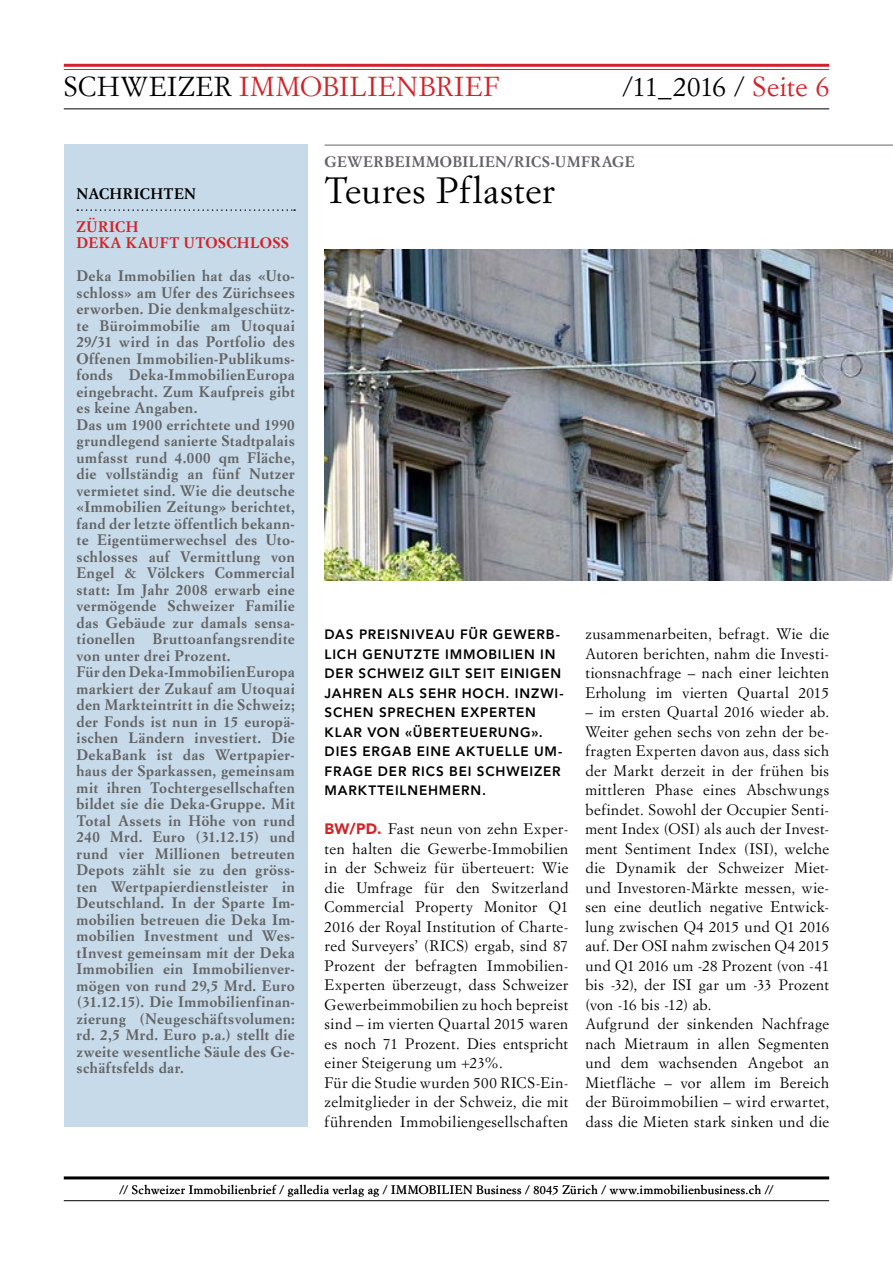
<style>
.page{position:relative;width:893px;height:1263px;background:#fff}
.page>*{position:absolute;margin:0;border:0;box-sizing:border-box;transform-origin:0 0}
.t1{font:36px "Simoncini Garamond Std";letter-spacing:.015em;color:#000}
.t2{font:27px "Simoncini Garamond Std";letter-spacing:.03em;color:#d2232a}
.t3{font:27px "Simoncini Garamond Std";letter-spacing:.005em;color:#000}
.t4{font:700 15px/16.5px "Simoncini Garamond Std";letter-spacing:.03em;color:#636466}
.t5{font:15px/19.5px "Simoncini Garamond Std";letter-spacing:.025em;color:#000}
.t6{font:700 15px/16.5px "Simoncini Garamond Std";letter-spacing:.03em;color:#d2232a}
.t7{font:700 15px "Simoncini Garamond Std";letter-spacing:.03em;color:#000}
.t8{font:800 13.5px/19.5px "Avenir LT Std";letter-spacing:.06em;color:#000}
.t9{font:12px "Simoncini Garamond Std";letter-spacing:.04em;color:#000}
.s1{color:#000}
.s2{color:#d2232a}
.s3{font-family:"Avenir LT Std";font-weight:900;color:#d2232a}
</style>
<div class="page">
<hr style="left:64px;top:1176px;width:765px;height:3px;background:#000">
<hr style="left:64px;top:1200px;width:765px;height:1px;background:#000">
<hr style="left:64px;top:64px;width:765px;height:3px;background:#d2232a">
<hr style="left:64px;top:69px;width:765px;height:1px;background:#d2232a">
<hr style="left:64px;top:108px;width:765px;height:1px;background:#000">
<hr style="left:325px;top:145px;width:568px;height:1px;background:#636466">
<img style="left:325px;top:249px;width:568px;height:331px">
<div style="left:64px;top:145px;width:244px;height:982px;background:#c7dae9"></div>
<svg style="left:77px;top:209px;width:218px;height:2px"></svg>
<h2 class="t2" style="left:64px;top:70px;width:437px"><span class="s1">SCHWEIZER</span> IMMOBILIENBRIEF</h2>
<h2 class="t3" style="left:622px;top:70px;width:208px">/11_2016 / <span class="s2">Seite 6</span></h2>
<p class="t7" style="left:77px;top:184px;width:121px">NACHRICHTEN</p>
<p class="t6" style="left:77px;top:219px;width:214px">ZÜRICH<br>DEKA KAUFT UTOSCHLOSS</p>
<p class="t4" style="left:77px;top:268px;width:220px">Deka Immobilien hat das «Uto&shy;schloss» am Ufer des Zürichsees erworben. Die denkmalgeschütz&shy;te Büroimmobilie am Utoquai<br>29/31 wird in das Portfolio des<br>Offenen Immobilien-Publikums&shy;fonds Deka-ImmobilienEuropa eingebracht. Zum Kaufpreis gibt es keine Angaben.<br>Das um 1900 errichtete und 1990 grundlegend sanierte Stadtpalais umfasst rund 4.000 qm Fläche, die vollständig an fünf Nutzer vermietet sind. Wie die deutsche «Immobilien Zeitung» berichtet, fand der letzte öffentlich bekann&shy;te Eigentümerwechsel des Uto&shy;schlosses auf Vermittlung von<br>Engel &amp; Völckers Commercial statt: Im Jahr 2008 erwarb eine vermögende Schweizer Familie das Gebäude zur damals sensa&shy;tionellen Bruttoanfangsrendite von unter drei Prozent.<br>Für den Deka-ImmobilienEuropa markiert der Zukauf am Utoquai den Markteintritt in die Schweiz; der Fonds ist nun in 15 europä&shy;ischen Ländern investiert. Die<br>DekaBank ist das Wertpapier&shy;haus der Sparkassen, gemeinsam mit ihren Tochtergesellschaften bildet sie die Deka-Gruppe. Mit<br>Total Assets in Höhe von rund<br>240 Mrd. Euro (31.12.15) und rund vier Millionen betreuten<br>Depots zählt sie zu den gröss&shy;ten Wertpapierdienstleister in<br>Deutschland. In der Sparte Im&shy;mobilien betreuen die Deka Im&shy;mobilien Investment und Wes&shy;tInvest gemeinsam mit der Deka<br>Immobilien ein Immobilienver&shy;mögen von rund 29,5 Mrd. Euro (31.12.15). Die Immobilienfinan&shy;zierung (Neugeschäftsvolumen: rd. 2,5 Mrd. Euro p.a.) stellt die zweite wesentliche Säule des Ge&shy;schäftsfelds dar.</p>
<p class="t4" style="left:325px;top:154px;width:312px">GEWERBEIMMOBILIEN/RICS-UMFRAGE</p>
<h1 class="t1" style="left:325px;top:168px;width:232px">Teures Pflaster</h1>
<p class="t8" style="left:325px;top:625px;width:240px">DAS PREISNIVEAU FÜR GEWERB-<br>LICH GENUTZTE IMMOBILIEN IN<br>DER SCHWEIZ GILT SEIT EINIGEN<br>JAHREN ALS SEHR HOCH. INZWI-<br>SCHEN SPRECHEN EXPERTEN<br>KLAR VON «ÜBERTEUERUNG».<br>DIES ERGAB EINE AKTUELLE UM-<br>FRAGE DER RICS BEI SCHWEIZER<br>MARKTTEILNEHMERN.</p>
<p class="t5" style="left:325px;top:819px;width:245px"><span class="s3">BW/PD.</span> Fast neun von zehn Exper&shy;ten halten die Gewerbe-Immobilien in der Schweiz für überteuert: Wie die Umfrage für den Switzerland Commercial Property Monitor Q1<br>2016 der Royal Institution of Charte&shy;red Surveyers’ (RICS) ergab, sind 87<br>Prozent der befragten Immobilien-Experten überzeugt, dass Schweizer Gewerbeimmobilien zu hoch bepreist sind – im vierten Quartal 2015 waren es noch 71 Prozent. Dies entspricht einer Steigerung um +23%.<br>Für die Studie wurden 500 RICS-Ein&shy;zelmitglieder in der Schweiz, die mit führenden Immobiliengesellschaften</p>
<p class="t5" style="left:585px;top:624px;width:245px;text-align:justify">zusammenarbeiten, befragt. Wie die Autoren berichten, nahm die Investi&shy;tionsnachfrage – nach einer leichten Erholung im vierten Quartal 2015</p>
<p class="t5" style="left:585px;top:702px;width:245px">– im ersten Quartal 2016 wieder ab.<br>Weiter gehen sechs von zehn der be&shy;fragten Experten davon aus, dass sich der Markt derzeit in der frühen bis mittleren Phase eines Abschwungs befindet. Sowohl der Occupier Senti&shy;ment Index (OSI) als auch der Invest&shy;ment Sentiment Index (ISI), welche die Dynamik der Schweizer Miet&shy;und Investoren-Märkte messen, wie&shy;sen eine deutlich negative Entwick&shy;lung zwischen Q4 2015 und Q1 2016 auf. Der OSI nahm zwischen Q4 2015 und Q1 2016 um -28 Prozent (von -41 bis -32), der ISI gar um -33 Prozent (von -16 bis -12) ab.<br>Aufgrund der sinkenden Nachfrage nach Mietraum in allen Segmenten und dem wachsenden Angebot an Mietfläche – vor allem im Bereich der Büroimmobilien – wird erwartet, dass die Mieten stark sinken und die</p>
<p class="t9" style="left:120px;top:1183px;width:655px">// Schweizer Immobilienbrief / galledia verlag ag / IMMOBILIEN Business / 8045 Zürich / www.immobilienbusiness.ch //</p>
</div>
